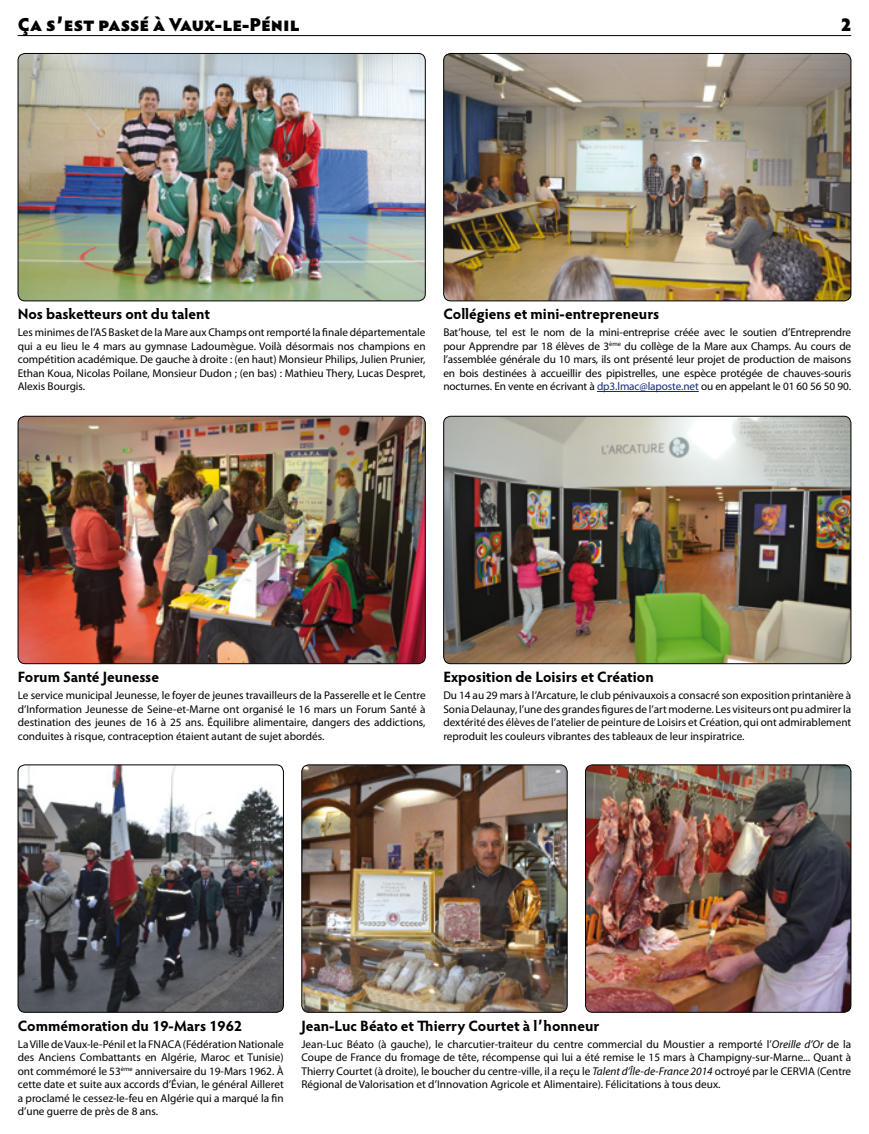
<style>
.page{position:relative;width:869px;height:1134px;background:#fff}
.page>*{position:absolute;margin:0;border:0;box-sizing:border-box;transform-origin:0 0}
.t1{font:900 18.75px "Hypatia Sans Pro";letter-spacing:-.005em;color:#000}
.t2{font:700 15px "Hypatia Sans Pro";color:#000}
.t3{font:11.25px/13.5px "Myriad Pro";color:#000;text-align:justify}
.s1{color:#162983}
.s2{font-style:italic}
</style>
<div class="page">
<hr style="left:18px;top:35px;width:832px;height:1px;background:#000">
<img style="left:444px;top:53px;width:406px;height:248px">
<div style="left:443px;top:53px;width:407px;height:248px;border:1px solid #000;border-radius:7px"></div>
<img style="left:18px;top:53px;width:407px;height:248px">
<div style="left:18px;top:53px;width:407px;height:248px;border:1px solid #000;border-radius:7px"></div>
<hr style="left:596px;top:391px;width:102px;height:1px;background:#162983">
<img style="left:443px;top:416px;width:407px;height:248px">
<div style="left:443px;top:416px;width:407px;height:248px;border:1px solid #000;border-radius:7px"></div>
<img style="left:18px;top:416px;width:407px;height:248px">
<div style="left:18px;top:416px;width:407px;height:248px;border:1px solid #000;border-radius:7px"></div>
<img style="left:18px;top:765px;width:265px;height:247px">
<div style="left:18px;top:764px;width:265px;height:249px;border:1px solid #000;border-radius:7px"></div>
<img style="left:303px;top:765px;width:264px;height:247px">
<div style="left:301px;top:764px;width:266px;height:249px;border:1px solid #000;border-radius:7px"></div>
<img style="left:586px;top:765px;width:264px;height:247px">
<div style="left:585px;top:764px;width:265px;height:249px;border:1px solid #000;border-radius:7px"></div>
<h1 class="t1" style="left:18px;top:11px;width:283px">Ça s’est passé à Vaux-le-Pénil</h1>
<h1 class="t1" style="left:840px;top:11px;width:12px">2</h1>
<h2 class="t2" style="left:18px;top:303px;width:194px">Nos basketteurs ont du talent</h2>
<p class="t3" style="left:18px;top:326px;width:409px">Les minimes de l’AS Basket de la Mare aux Champs ont remporté la finale départementale qui a eu lieu le 4 mars au gymnase Ladoumègue. Voilà désormais nos champions en compétition académique. De gauche à droite : (en haut) Monsieur Philips, Julien Prunier, Ethan Koua, Nicolas Poilane, Monsieur Dudon ; (en bas) : Mathieu Thery, Lucas Despret, Alexis Bourgis.</p>
<h2 class="t2" style="left:443px;top:303px;width:217px">Collégiens et mini-entrepreneurs</h2>
<p class="t3" style="left:443px;top:326px;width:409px">Bat’house, tel est le nom de la mini-entreprise créée avec le soutien d’Entreprendre pour Apprendre par 18 élèves de 3<sup>ème</sup> du collège de la Mare aux Champs. Au cours de l’assemblée générale du 10 mars, ils ont présenté leur projet de production de maisons en bois destinées à accueillir des pipistrelles, une espèce protégée de chauves-souris nocturnes. En vente en écrivant à <span class="s1">dp3.lmac@laposte.net</span> ou en appelant le 01 60 56 50 90.</p>
<h2 class="t2" style="left:18px;top:666px;width:143px">Forum Santé Jeunesse</h2>
<p class="t3" style="left:18px;top:688px;width:409px">Le service municipal Jeunesse, le foyer de jeunes travailleurs de la Passerelle et le Centre d’Information Jeunesse de Seine-et-Marne ont organisé le 16 mars un Forum Santé à destination des jeunes de 16 à 25 ans. Équilibre alimentaire, dangers des addictions, conduites à risque, contraception étaient autant de sujet abordés.</p>
<h2 class="t2" style="left:443px;top:666px;width:212px">Exposition de Loisirs et Création</h2>
<p class="t3" style="left:443px;top:688px;width:409px">Du 14 au 29 mars à l’Arcature, le club pénivauxois a consacré son exposition printanière à Sonia Delaunay, l’une des grandes figures de l’art moderne. Les visiteurs ont pu admirer la dextérité des élèves de l’atelier de peinture de Loisirs et Création, qui ont admirablement reproduit les couleurs vibrantes des tableaux de leur inspiratrice.</p>
<h2 class="t2" style="left:18px;top:1015px;width:226px">Commémoration du 19-Mars 1962</h2>
<p class="t3" style="left:18px;top:1037px;width:267px">La Ville de Vaux-le-Pénil et la FNACA (Fédération Nationale des Anciens Combattants en Algérie, Maroc et Tunisie) ont commémoré le 53<sup>ème</sup> anniversaire du 19-Mars 1962. À cette date et suite aux accords d’Évian, le général Ailleret a proclamé le cessez-le-feu en Algérie qui a marqué la fin d’une guerre de près de 8 ans.</p>
<h2 class="t2" style="left:301px;top:1015px;width:299px">Jean-Luc Béato et Thierry Courtet à l’honneur</h2>
<p class="t3" style="left:301px;top:1037px;width:551px">Jean-Luc Béato (à gauche), le charcutier-traiteur du centre commercial du Moustier a remporté l’<span class="s2">Oreille d’Or</span> de la Coupe de France du fromage de tête, récompense qui lui a été remise le 15 mars à Champigny-sur-Marne... Quant à Thierry Courtet (à droite), le boucher du centre-ville, il a reçu le <span class="s2">Talent d’Île-de-France 2014</span> octroyé par le CERVIA (Centre Régional de Valorisation et d’Innovation Agricole et Alimentaire). Félicitations à tous deux.</p>
</div>
